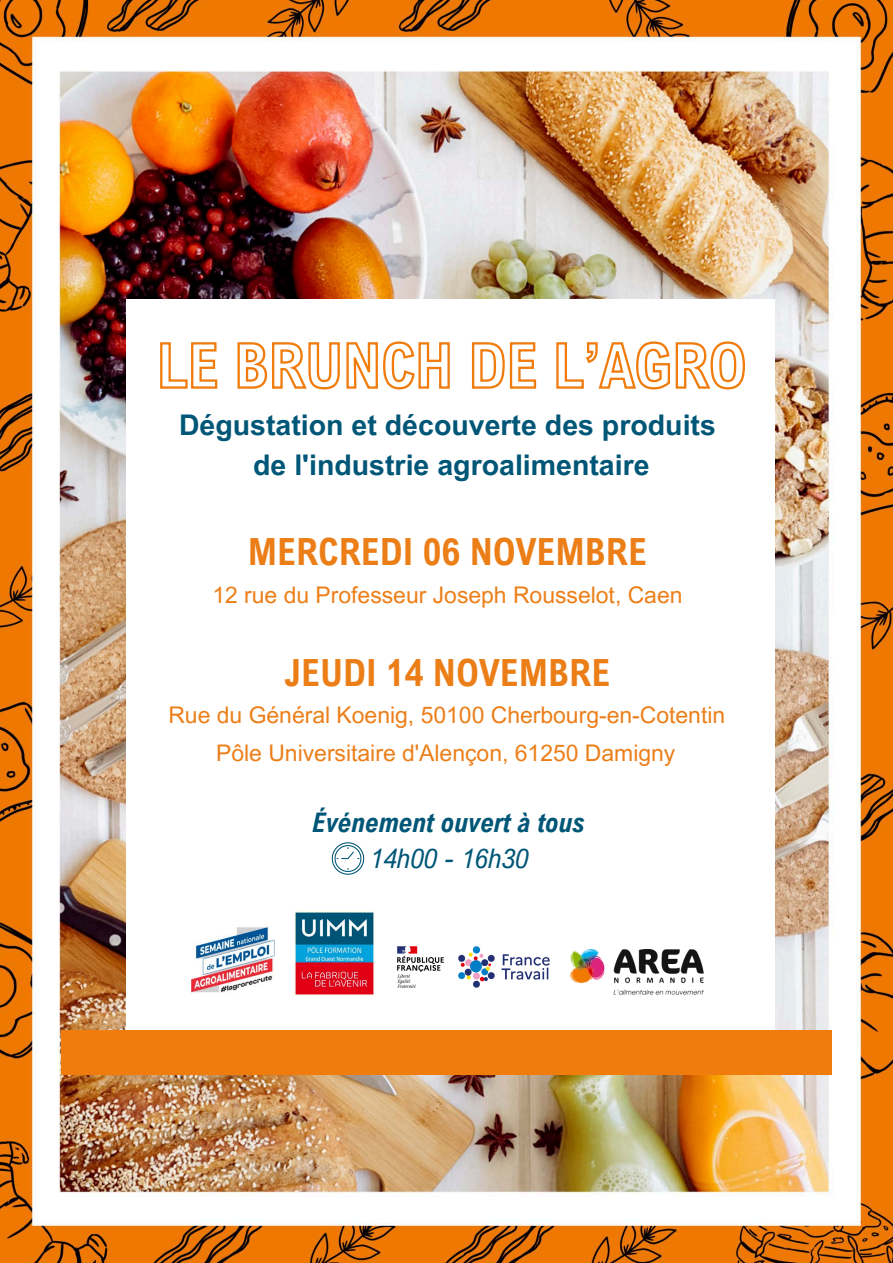
<style>
.page{position:relative;width:893px;height:1263px;background:#fff}
.page>*{position:absolute;margin:0;border:0;box-sizing:border-box;transform-origin:0 0}
.t1{font:700 37.5px "Arial Nova Cond";color:#ec7e18}
.t2{font:700 28.5px/39.4px "Arial MT Pro";color:#005677;text-align:center}
.t3{font:italic 700 27px "Arial Nova Cond";color:#005677}
.t4{font:italic 27px "Arial Nova Cond";color:#005677}
.t5{font:22.95px "Arial MT Pro";color:#ec7e18}
</style>
<div class="page">
<img style="left:0;top:0;width:893px;height:1263px">
<div style="left:126px;top:300px;width:648px;height:750px;background:#fff"></div>
<div style="left:61px;top:1030px;width:771px;height:45px;background:#f17c0e"></div>
<svg style="left:332px;top:842px;width:32px;height:33px"></svg>
<svg style="left:160px;top:342px;width:58px;height:47px"></svg>
<svg style="left:237px;top:341px;width:213px;height:49px"></svg>
<svg style="left:471px;top:342px;width:66px;height:47px"></svg>
<svg style="left:556px;top:341px;width:189px;height:49px"></svg>
<img style="left:571px;top:949px;width:132px;height:45px">
<img style="left:295px;top:911px;width:80px;height:85px">
<img style="left:397px;top:946px;width:153px;height:42px">
<img style="left:191px;top:927px;width:83px;height:66px">
<p class="t2" style="left:179px;top:409px;width:538px">Dégustation et découverte des produits de l'industrie agroalimentaire</p>
<p class="t1" style="left:248px;top:528px;width:400px">MERCREDI 06 NOVEMBRE</p>
<p class="t5" style="left:212px;top:586px;width:472px">12 rue du Professeur Joseph Rousselot, Caen</p>
<h1 class="t1" style="left:284px;top:649px;width:327px">JEUDI 14 NOVEMBRE</h1>
<h3 class="t5" style="left:168px;top:707px;width:558px">Rue du Général Koenig, 50100 Cherbourg-en-Cotentin</h3>
<p class="t5" style="left:216px;top:744px;width:461px">Pôle Universitaire d'Alençon, 61250 Damigny</p>
<h2 class="t3" style="left:312px;top:805px;width:274px">Événement ouvert à tous</h2>
<p class="t4" style="left:370px;top:842px;width:160px">14h00 - 16h30</p>
</div>
